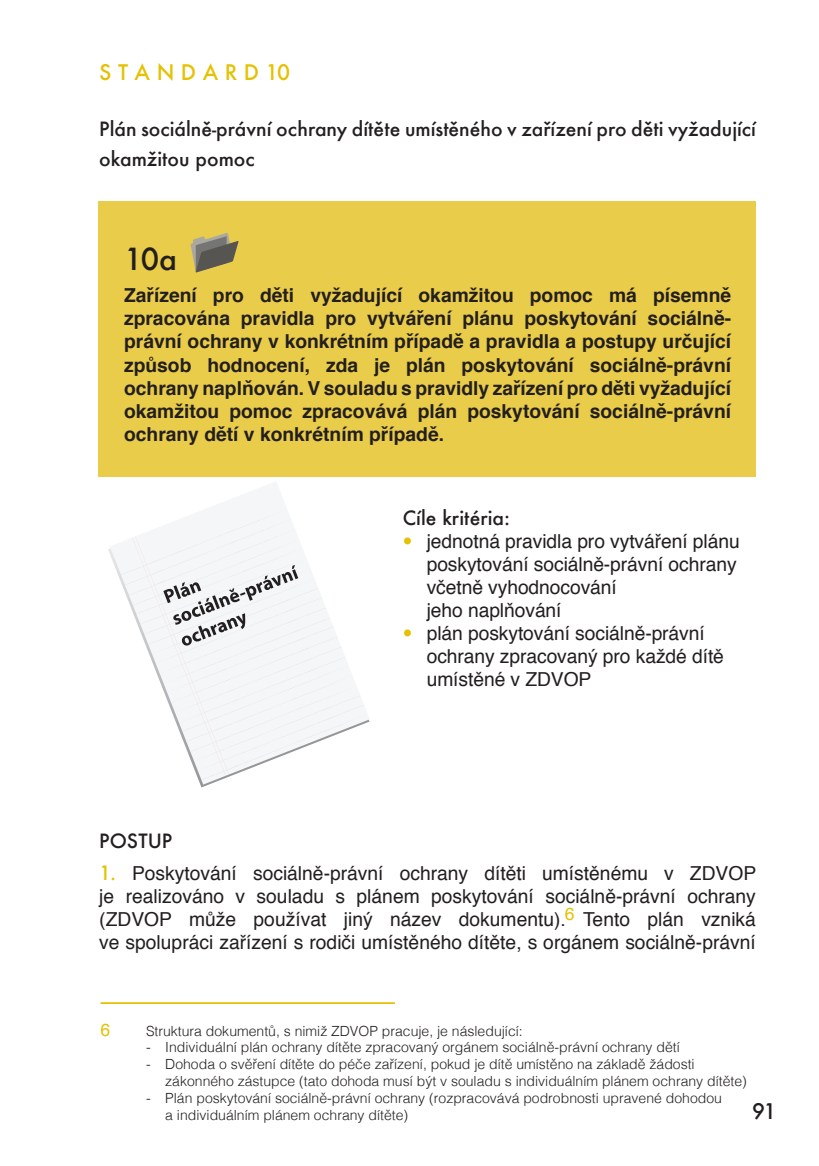
<style>
.page{position:relative;width:819px;height:1166px;background:#fff}
.page>*{position:absolute;margin:0;border:0;box-sizing:border-box;transform-origin:0 0}
.t1{font:500 29.75px "Futura";color:#231f20}
.t2{font:500 21px "Futura";letter-spacing:.31em;color:#e4c203}
.t3{font:500 21px "Futura";color:#231f20}
.t4{font:19.25px/23.1px "Helvetica";letter-spacing:-.005em;color:#231f20}
.t5{font:700 19.25px/23.1px "Helvetica";color:#231f20;text-align:justify}
.t6{font:500 19.25px "Futura";color:#231f20}
.t7{font:17.5px "Helvetica";color:#e4c203}
.t8{font:300 14px/16.8px "Helvetica";color:#231f20}
.s1{font-weight:300;color:#e4c203}
.s2{font-family:"Futura";font-weight:500;color:#e4c203}
</style>
<div class="page">
<div style="left:98px;top:201px;width:658px;height:275px;background:#e9cc49"></div>
<svg style="left:190px;top:233px;width:49px;height:40px"></svg>
<svg style="left:110px;top:482px;width:260px;height:302px"></svg>
<svg style="left:120px;top:509px;width:248px;height:271px"></svg>
<hr style="left:100px;top:1002px;width:295px;height:2px;background:#e4c203">
<p class="t2" style="left:99px;top:58px;width:192px">ST AN D AR D 10</p>
<p class="t6" style="left:99px;top:116px;width:658px">Plán sociálně-právní ochrany dítěte umístěného v zařízení pro děti vyžadující</p>
<p class="t6" style="left:99px;top:145px;width:157px">okamžitou pomoc</p>
<p class="t1" style="left:124px;top:239px;width:54px">10a</p>
<p class="t5" style="left:124px;top:284px;width:608px">Zařízení pro děti vyžadující okamžitou pomoc má písemně zpracována pravidla pro vytváření plánu poskytování sociálně&shy;právní ochrany v konkrétním případě a pravidla a postupy určující způsob hodnocení, zda je plán poskytování sociálně-právní ochrany naplňován. V souladu s pravidly zařízení pro děti vyžadující okamžitou pomoc zpracovává plán poskytování sociálně-právní ochrany dětí v konkrétním případě.</p>
<p class="t6" style="left:402px;top:504px;width:109px">Cíle kritéria:</p>
<p class="t4" style="left:426px;top:530px;width:314px;text-indent:-24px"><span class="s1">•</span> jednotná pravidla pro vytváření plánu poskytování sociálně-právní ochrany včetně vyhodnocování<br>jeho naplňování</p>
<p class="t4" style="left:426px;top:622px;width:299px;text-indent:-24px"><span class="s1">•</span> plán poskytování sociálně-právní ochrany zpracovaný pro každé dítě umístěné v ZDVOP</p>
<p class="t6" style="left:99px;top:828px;width:74px">POSTUP</p>
<p class="t4" style="left:99px;top:862px;width:658px;text-align:justify"><span class="s2">1.</span> Poskytování sociálně-právní ochrany dítěti umístěnému v ZDVOP je realizováno v souladu s plánem poskytování sociálně-právní ochrany (ZDVOP může používat jiný název dokumentu). Tento plán vzniká ve spolupráci zařízení s rodiči umístěného dítěte, s orgánem sociálně-právní</p>
<p class="t7" style="left:565px;top:900px;width:11px">6</p>
<p class="t7" style="left:100px;top:1016px;width:11px">6</p>
<p class="t8" style="left:146px;top:1021px;width:378px">Struktura dokumentů, s nimiž ZDVOP pracuje, je následující:</p>
<p class="t8" style="left:146px;top:1038px;width:535px">- Individuální plán ochrany dítěte zpracovaný orgánem sociálně-právní ochrany dětí</p>
<p class="t8" style="left:165px;top:1055px;width:583px;text-indent:-19px">- Dohoda o svěření dítěte do péče zařízení, pokud je dítě umístěno na základě žádosti zákonného zástupce (tato dohoda musí být v souladu s individuálním plánem ochrany dítěte)</p>
<p class="t8" style="left:165px;top:1088px;width:558px;text-indent:-19px">- Plán poskytování sociálně-právní ochrany (rozpracovává podrobnosti upravené dohodou a individuálním plánem ochrany dítěte)</p>
<p class="t3" style="left:752px;top:1096px;width:26px">91</p>
</div>
